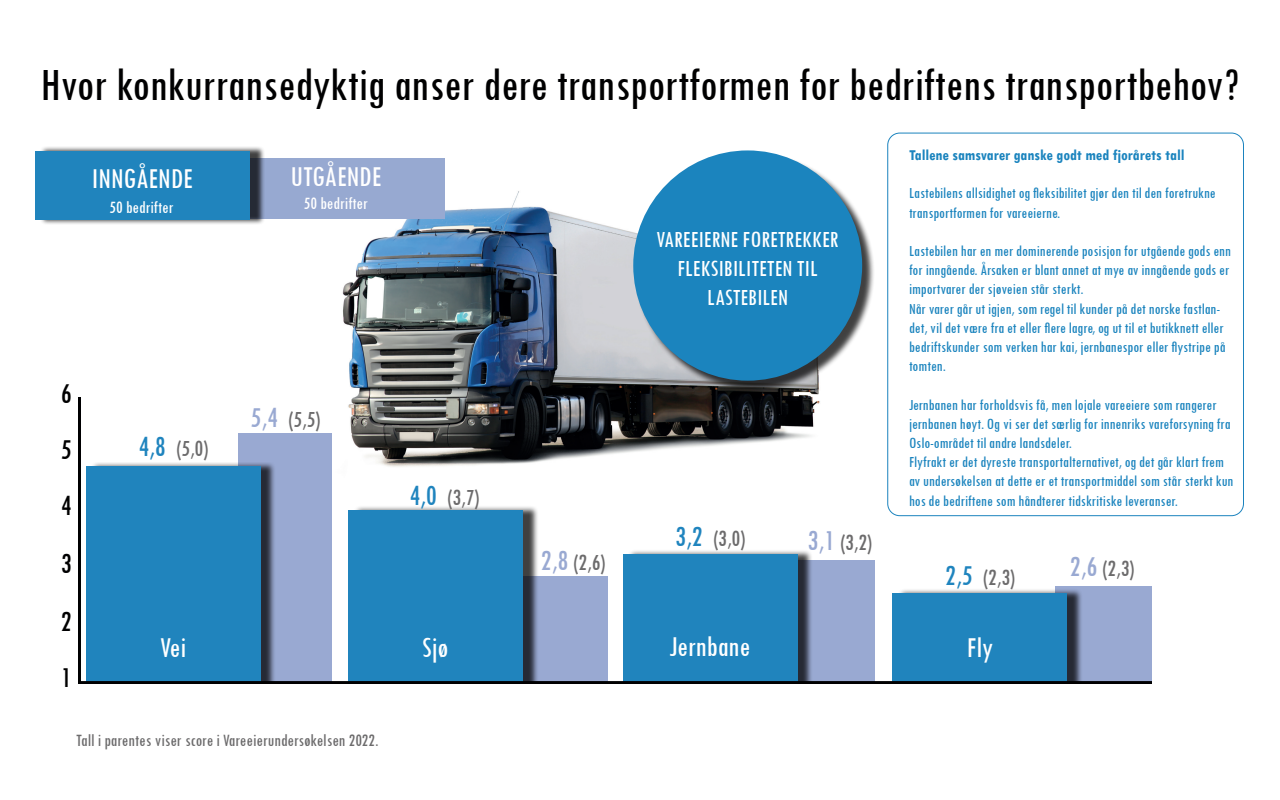
<style>
.page{position:relative;width:1280px;height:800px;background:#fff}
.page>*{position:absolute;margin:0;border:0;box-sizing:border-box;transform-origin:0 0}
.t1{font:condensed 48px "Tw Cen";color:#000001}
.t2{font:condensed 30px "Tw Cen";color:#fff}
.t3{font:condensed 30px/56.7px "Tw Cen";color:#000001;text-align:justify}
.t4{font:condensed 30px "Tw Cen";color:#1f84be}
.t5{font:condensed 24px "Tw Cen";color:#6c6b6c}
.t6{font:condensed 24px/28.8px "Tw Cen";color:#fff;text-align:center}
.t7{font:condensed 18px "Tw Cen";color:#6c6b6c}
.t8{font:condensed 18px "Tw Cen";color:#fff}
.t9{font:condensed 16px/19.2px "Tw Cen";color:#1b84be}
.t10{font:700 condensed 16px "Tw Cen";color:#1b84be}
.s1{font-size:30px;color:#1f84be}
.s2{font-size:30px;color:#99a9d2}
</style>
<div class="page">
<img style="left:307px;top:158px;width:513px;height:358px">
<div style="left:239px;top:434px;width:93px;height:302px;background:#99a9d2"></div>
<hr style="left:78px;top:397px;width:3px;height:342px;background:#000001">
<div style="left:90px;top:462px;width:186px;height:282px;background:#000001;opacity:.75"></div>
<div style="left:86px;top:467px;width:174px;height:270px;background:#2084bd"></div>
<div style="left:512px;top:576px;width:96px;height:159px;background:#99a9d2"></div>
<div style="left:353px;top:506px;width:186px;height:237px;background:#000001;opacity:.75"></div>
<div style="left:349px;top:510px;width:174px;height:227px;background:#2084bd"></div>
<div style="left:786px;top:560px;width:88px;height:177px;background:#99a9d2"></div>
<div style="left:627px;top:550px;width:186px;height:193px;background:#000001;opacity:.75"></div>
<div style="left:623px;top:554px;width:174px;height:183px;background:#2084bd"></div>
<div style="left:1056px;top:587px;width:96px;height:148px;background:#99a9d2"></div>
<div style="left:897px;top:588px;width:186px;height:155px;background:#000001;opacity:.75"></div>
<div style="left:893px;top:593px;width:174px;height:144px;background:#2084bd"></div>
<div style="left:230px;top:159px;width:214px;height:60px;background:#97a9d1"></div>
<div style="left:40px;top:146px;width:225px;height:79px;background:#000001;opacity:.75"></div>
<div style="left:35px;top:151px;width:214px;height:68px;background:#2084bd"></div>
<hr style="left:79px;top:681px;width:1119px;height:3px;background:#000001">
<div style="left:1152px;top:373px;width:47px;height:371px;background:#fff"></div>
<div style="left:887px;top:133px;width:357px;height:383px;border:1px solid #1b83be;border-radius:12px"></div>
<div style="left:635px;top:152px;width:240px;height:241px;background:#000001;opacity:.75"></div>
<div style="left:633px;top:150px;width:229px;height:231px;background:#1b84be;border-radius:50%"></div>
<div style="left:76px;top:684px;width:1084px;height:67px;background:#fff"></div>
<h1 class="t1" style="left:41px;top:56px;width:1200px">Hvor konkurransedyktig anser dere transportformen for bedriftens transportbehov?</h1>
<h2 class="t2" style="left:92px;top:161px;width:103px">INNGÅENDE</h2>
<h2 class="t2" style="left:291px;top:159px;width:92px">UTGÅENDE</h2>
<p class="t8" style="left:110px;top:196px;width:66px">50 bedrifter</p>
<p class="t8" style="left:304px;top:193px;width:66px">50 bedrifter</p>
<h2 class="t3" style="left:61px;top:365px;width:12px">6<br>5<br>4<br>3<br>2<br>1</h2>
<h3 class="t5" style="left:138px;top:434px;width:71px"><span class="s1">4,8</span> (5,0)</h3>
<h3 class="t5" style="left:251px;top:405px;width:71px"><span class="s2">5,4</span> (5,5)</h3>
<h2 class="t2" style="left:160px;top:630px;width:27px">Vei</h2>
<p class="t7" style="left:76px;top:730px;width:304px">Tall i parentes viser score i Vareeierundersøkelsen 2022.</p>
<h3 class="t5" style="left:409px;top:483px;width:71px"><span class="s1">4,0</span> (3,7)</h3>
<h3 class="t5" style="left:541px;top:548px;width:66px"><span class="s2">2,8</span> (2,6)</h3>
<h3 class="t6" style="left:657px;top:225px;width:184px">VAREEIERNE FORETREKKER<br>FLEKSIBILITETEN TIL<br>LASTEBILEN</h3>
<h2 class="t4" style="left:675px;top:518px;width:29px">3,2</h2>
<h3 class="t5" style="left:808px;top:528px;width:66px"><span class="s2">3,1</span> (3,2)</h3>
<h3 class="t5" style="left:714px;top:524px;width:33px">(3,0)</h3>
<p class="t10" style="left:909px;top:145px;width:277px">Tallene samsvarer ganske godt med fjorårets tall</p>
<p class="t9" style="left:909px;top:183px;width:308px">Lastebilens allsidighet og fleksibilitet gjør den til den foretrukne transportformen for vareeierne.</p>
<p class="t9" style="left:909px;top:241px;width:323px">Lastebilen har en mer dominerende posisjon for utgående gods enn for inngående. Årsaken er blant annet at mye av inngående gods er importvarer der sjøveien står sterkt.<br>Når varer går ut igjen, som regel til kunder på det norske fastlan&shy;det, vil det være fra et eller flere lagre, og ut til et butikknett eller bedriftskunder som verken har kai, jernbanespor eller flystripe på tomten.</p>
<p class="t9" style="left:909px;top:395px;width:326px">Jernbanen har forholdsvis få, men lojale vareeiere som rangerer jernbanen høyt. Og vi ser det særlig for innenriks vareforsyning fra Oslo-området til andre landsdeler.<br>Flyfrakt er det dyreste transportalternativet, og det går klart frem av undersøkelsen at dette er et transportmiddel som står sterkt kun hos de bedriftene som håndterer tidskritiske leveranser.</p>
<h3 class="t5" style="left:945px;top:563px;width:71px"><span class="s1">2,5</span> (2,3)</h3>
<h3 class="t5" style="left:1070px;top:554px;width:66px"><span class="s2">2,6</span> (2,3)</h3>
<h2 class="t2" style="left:422px;top:629px;width:28px">Sjø</h2>
<h2 class="t2" style="left:670px;top:628px;width:82px">Jernbane</h2>
<h2 class="t2" style="left:967px;top:629px;width:28px">Fly</h2>
</div>
